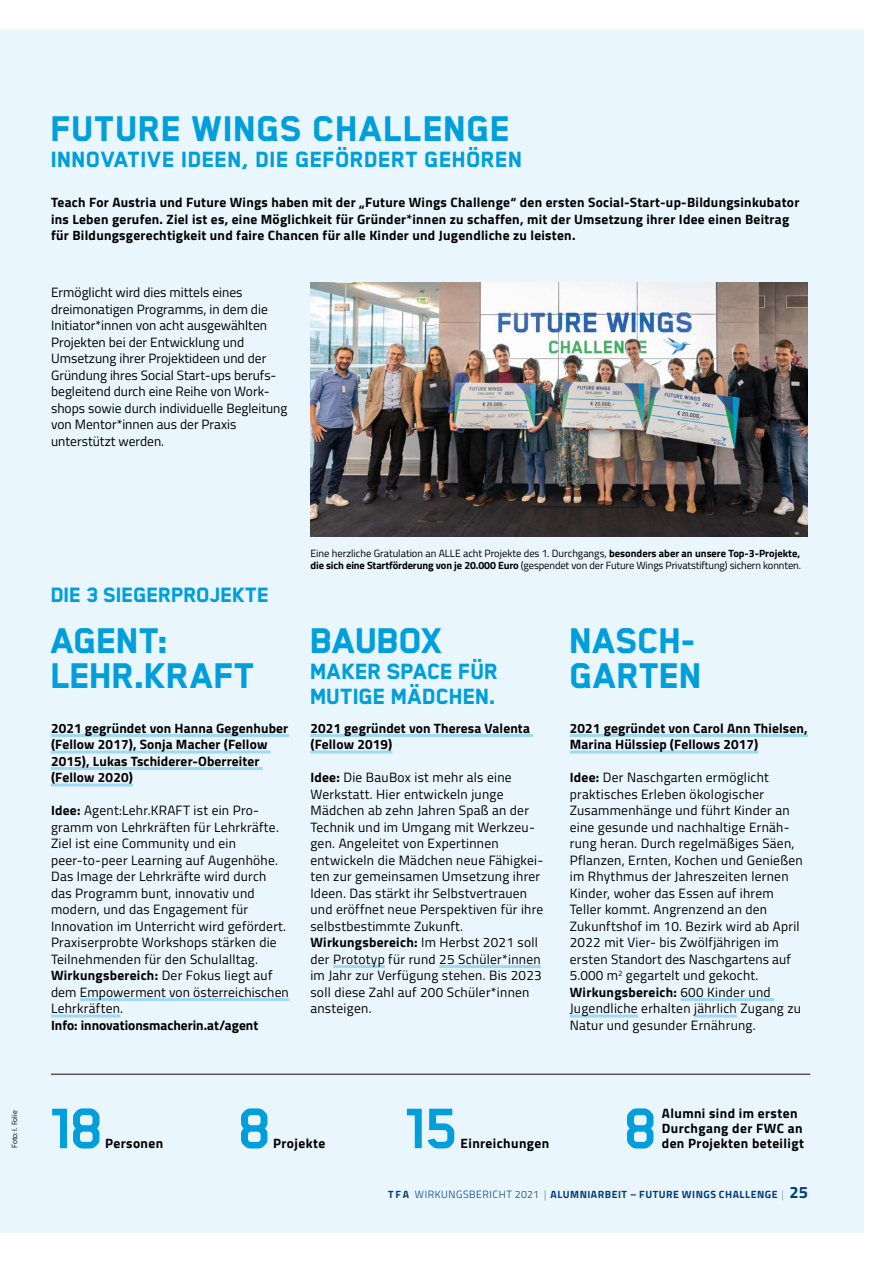
<style>
.page{position:relative;width:893px;height:1263px;background:#fff}
.page>*{position:absolute;margin:0;border:0;box-sizing:border-box;transform-origin:0 0}
.Headline_2{font:700 66px "Blender Pro";color:#009edb}
.headline{font:800 41.25px "Blender Pro";letter-spacing:-.005em;color:#009edb}
.headline-2{font:800 25.5px "Blender Pro";color:#009edb}
.headline-3{font:800 24px "Blender Pro";letter-spacing:-.015em;color:#009edb}
.Copy{font:13.5px/16.5px "Titillium Web";letter-spacing:.02em;color:#000}
.Copy-2{font:700 13.5px/16.5px "Titillium Web";letter-spacing:.02em;color:#000}
.Copy-3{font:13.5px/16.5px "Titillium Web";color:#000}
.Copy-4{font:700 13.5px "Titillium Web";color:#000}
.Copy-5{font:10.5px/12px "Titillium Web";letter-spacing:-.01em;color:#000}
.t1{font:700 10.5px "Titillium Web";letter-spacing:.05em;color:#003e7b}
.Copy-6{font:7.5px "Titillium Web";color:#000}
.s1{font-weight:700}
.s2{font-weight:300}
.s3{font-weight:100}
.s4{font-size:16.5px}
</style>
<div class="page">
<div style="left:0;top:30px;width:863px;height:1203px;background:#eaf6fd"></div>
<img style="left:310px;top:282px;width:498px;height:255px">
<hr style="left:51px;top:734px;width:238px;height:3px;background:#a1d9f4">
<hr style="left:51px;top:750px;width:220px;height:3px;background:#a1d9f4">
<hr style="left:51px;top:767px;width:212px;height:3px;background:#a1d9f4">
<hr style="left:51px;top:783px;width:82px;height:3px;background:#a1d9f4">
<hr style="left:80px;top:998px;width:209px;height:3px;background:#a1d9f4">
<hr style="left:51px;top:1014px;width:69px;height:3px;background:#a1d9f4">
<hr style="left:310px;top:734px;width:223px;height:3px;background:#a1d9f4">
<hr style="left:310px;top:750px;width:82px;height:3px;background:#a1d9f4">
<hr style="left:333px;top:965px;width:52px;height:3px;background:#a1d9f4">
<hr style="left:439px;top:965px;width:102px;height:3px;background:#a1d9f4">
<hr style="left:570px;top:734px;width:238px;height:3px;background:#a1d9f4">
<hr style="left:570px;top:750px;width:188px;height:3px;background:#a1d9f4">
<hr style="left:680px;top:998px;width:94px;height:3px;background:#a1d9f4">
<hr style="left:570px;top:1014px;width:68px;height:3px;background:#a1d9f4">
<hr style="left:694px;top:1014px;width:43px;height:3px;background:#a1d9f4">
<hr style="left:51px;top:1073px;width:759px;height:2px;background:#565656">
<p class="headline" style="left:51px;top:107px;width:462px">FUTURE WINGS CHALLENGE</p>
<p class="headline-2" style="left:51px;top:146px;width:473px">INNOVATIVE IDEEN, DIE GEFÖRDERT GEHÖREN</p>
<p class="Copy-2" style="left:51px;top:194px;width:750px">Teach For Austria und Future Wings haben mit der „Future Wings Challenge“ den ersten Social-Start-up-Bildungsinkubator ins Leben gerufen. Ziel ist es, eine Möglichkeit für Gründer*innen zu schaffen, mit der Umsetzung ihrer Idee einen Beitrag für Bildungsgerechtigkeit und faire Chancen für alle Kinder und Jugendliche zu leisten.</p>
<p class="Copy-3" style="left:51px;top:284px;width:238px">Ermöglicht wird dies mittels eines dreimonatigen Programms, in dem die Initiator*innen von acht ausgewählten Projekten bei der Entwicklung und Umsetzung ihrer Projektideen und der Gründung ihres Social Start-ups berufs&shy;begleitend durch eine Reihe von Work&shy;shops sowie durch individuelle Begleitung von Mentor*innen aus der Praxis unterstützt werden.</p>
<p class="Copy-6" style="left:9px;top:1148px;width:39px;rotate:-90deg">Foto: I. Folie</p>
<p class="headline-3" style="left:51px;top:582px;width:220px">DIE 3 SIEGERPROJEKTE</p>
<p class="headline" style="left:51px;top:619px;width:120px">AGENT:</p>
<p class="headline" style="left:51px;top:653px;width:206px">LEHR.KRAFT</p>
<p class="Copy-2" style="left:51px;top:719px;width:239px">2021 gegründet von Hanna Gegenhuber (Fellow 2017), Sonja Macher (Fellow<br>2015), Lukas Tschiderer-Oberreiter (Fellow 2020)</p>
<p class="Copy" style="left:51px;top:801px;width:237px"><span class="s1">Idee:</span> Agent:Lehr.KRAFT ist ein Pro&shy;gramm von Lehrkräften für Lehrkräfte.<br>Ziel ist eine Community und ein peer-to-peer Learning auf Augenhöhe.<br>Das Image der Lehrkräfte wird durch das Programm bunt, innovativ und modern, und das Engagement für Innovation im Unterricht wird gefördert.<br>Praxiserprobte Workshops stärken die Teilnehmenden für den Schulalltag.</p>
<p class="Copy" style="left:51px;top:966px;width:239px"><span class="s1">Wirkungsbereich:</span> Der Fokus liegt auf dem Empowerment von österreichischen<br>Lehrkräften.</p>
<p class="Copy-4" style="left:51px;top:1014px;width:209px">Info: innovationsmacherin.at/agent</p>
<p class="Copy-5" style="left:310px;top:547px;width:492px">Eine herzliche Gratulation an ALLE acht Projekte des 1. Durchgangs, <span class="s1">besonders aber an unsere Top-3-Projekte, die sich eine Startförderung von je 20.000 Euro</span> (gespendet von der Future Wings Privatstiftung) sichern konnten.</p>
<p class="headline" style="left:310px;top:619px;width:134px">BAUBOX</p>
<p class="headline-2" style="left:310px;top:657px;width:189px">MAKER SPACE FÜR</p>
<p class="headline-2" style="left:310px;top:683px;width:187px">MUTIGE MÄDCHEN.</p>
<p class="Copy-2" style="left:310px;top:719px;width:221px">2021 gegründet von Theresa Valenta (Fellow 2019)</p>
<p class="Copy" style="left:310px;top:768px;width:235px"><span class="s1">Idee:</span> Die BauBox ist mehr als eine Werkstatt. Hier entwickeln junge Mädchen ab zehn Jahren Spaß an der Technik und im Umgang mit Werkzeu&shy;gen. Angeleitet von Expertinnen entwickeln die Mädchen neue Fähigkei&shy;ten zur gemeinsamen Umsetzung ihrer Ideen. Das stärkt ihr Selbstvertrauen und eröffnet neue Perspektiven für ihre selbstbestimmte Zukunft.</p>
<p class="Copy" style="left:310px;top:933px;width:233px"><span class="s1">Wirkungsbereich:</span> Im Herbst 2021 soll der Prototyp für rund 25 Schüler*innen im Jahr zur Verfügung stehen. Bis 2023 soll diese Zahl auf 200 Schüler*innen ansteigen.</p>
<p class="headline" style="left:570px;top:619px;width:129px">NASCH-</p>
<p class="headline" style="left:570px;top:653px;width:134px">GARTEN</p>
<p class="Copy-2" style="left:570px;top:719px;width:239px">2021 gegründet von Carol Ann Thielsen,<br>Marina Hülssiep (Fellows 2017)</p>
<p class="Copy" style="left:570px;top:768px;width:234px"><span class="s1">Idee:</span> Der Naschgarten ermöglicht praktisches Erleben ökologischer Zusammenhänge und führt Kinder an eine gesunde und nachhaltige Ernäh&shy;rung heran. Durch regelmäßiges Säen, Pflanzen, Ernten, Kochen und Genießen im Rhythmus der Jahreszeiten lernen Kinder, woher das Essen auf ihrem Teller kommt. Angrenzend an den Zukunftshof im 10. Bezirk wird ab April 2022 mit Vier- bis Zwölfjährigen im ersten Standort des Naschgartens auf 5.000 m<sup>2</sup> gegartelt und gekocht.</p>
<p class="Copy" style="left:570px;top:983px;width:233px"><span class="s1">Wirkungsbereich:</span> 600 Kinder und<br>Jugendliche erhalten jährlich Zugang zu<br>Natur und gesunder Ernährung.</p>
<p class="Headline_2" style="left:46px;top:1092px;width:61px">18</p>
<p class="Copy-2" style="left:105px;top:1134px;width:60px">Personen</p>
<p class="Headline_2" style="left:238px;top:1092px;width:36px">8</p>
<p class="Copy-2" style="left:273px;top:1134px;width:54px">Projekte</p>
<p class="Headline_2" style="left:624px;top:1092px;width:36px">8</p>
<p class="Copy-2" style="left:662px;top:1105px;width:144px;line-height:15px">Alumni sind im ersten<br>Durchgang der FWC an den Projekten beteiligt</p>
<p class="t1" style="left:388px;top:1186px;width:421px">TFA <span class="s2">WIRKUNGSBERICHT 2021</span> <span class="s3">|</span> ALUMNIARBEIT – FUTURE WINGS CHALLENGE <span class="s3">|</span> <span class="s4">25</span></p>
<p class="Headline_2" style="left:400px;top:1092px;width:61px">15</p>
<p class="Copy-2" style="left:461px;top:1134px;width:90px">Einreichungen</p>
</div>
